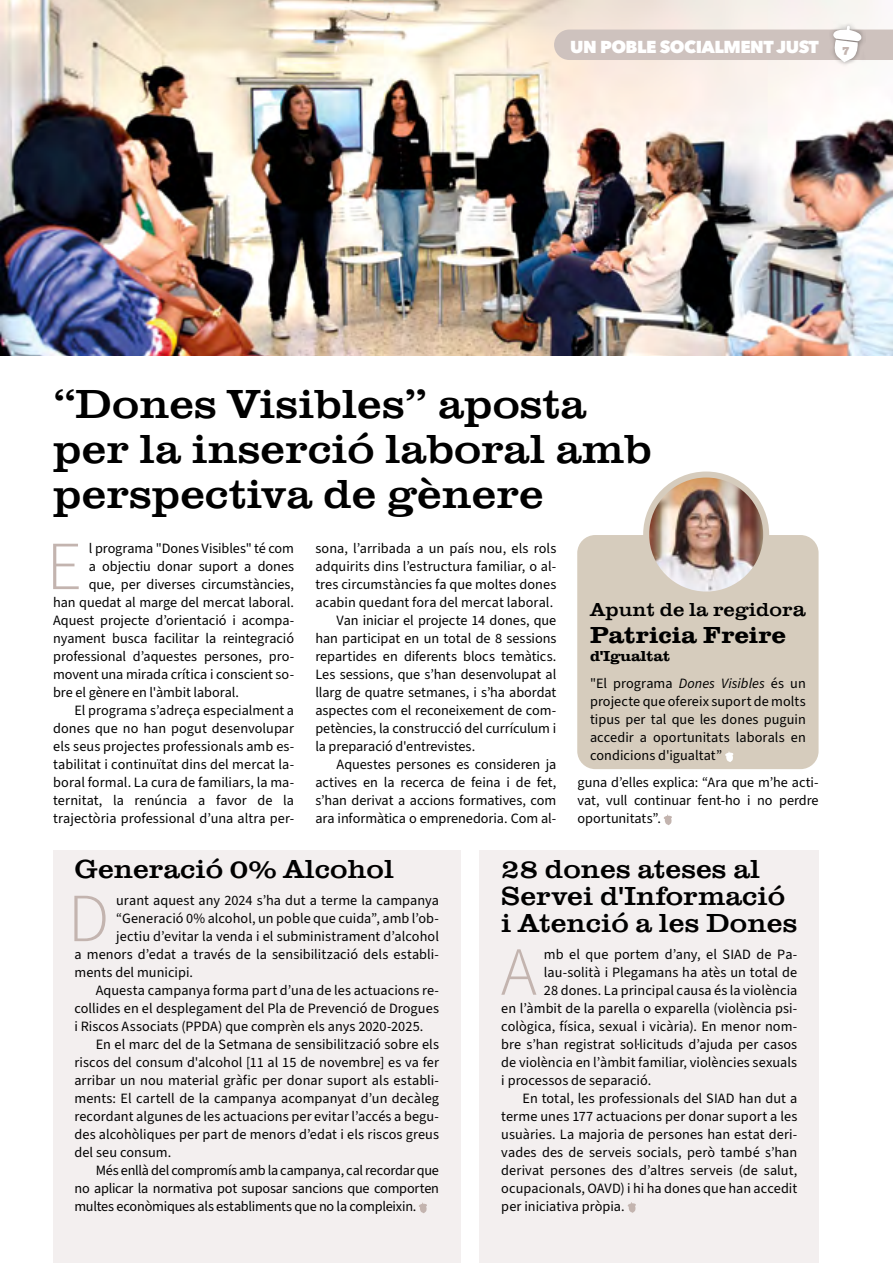
<style>
.page{position:relative;width:893px;height:1263px;background:#fff}
.page>*{position:absolute;margin:0;border:0;box-sizing:border-box;transform-origin:0 0}
.t1{font:300 68.85px "Source Sans 3";color:#c3b4af}
.t2{font:42px/45px "Clarendon URW Ext Wid";color:#000}
.t3{font:27px/27px "Clarendon URW Ext Wid";color:#000}
.t4{font:700 24px "Clarendon URW Ext Wid";color:#000}
.t5{font:19.5px "Clarendon URW Ext Wid";color:#000}
.t6{font:800 17.25px "Avenir Next";letter-spacing:-.03em;color:#fff}
.t7{font:700 15px "Clarendon URW Ext Wid";letter-spacing:-.02em;color:#000}
.t8{font:14.25px/18px "Source Sans 3";letter-spacing:.005em;color:#000;text-align:justify}
.t9{font:14.25px "Source Sans 3";letter-spacing:-.015em;color:#000}
.t10{font:800 12px "Adelle";color:#c3b4af}
.s1{font-size:21px}
.s2{font-style:italic}
</style>
<div class="page">
<img style="left:0;top:0;width:893px;height:355px">
<svg style="left:664px;top:814px;width:8px;height:11px"></svg>
<div style="left:577px;top:535px;width:242px;height:234px;background:#d6ccbd;border-radius:18px"></div>
<svg style="left:725px;top:751px;width:8px;height:11px"></svg>
<img style="left:646px;top:474px;width:120px;height:120px;border-radius:60px">
<div style="left:643px;top:471px;width:126px;height:126px;border:6px solid #d6ccbd;border-radius:50%"></div>
<div style="left:479px;top:851px;width:340px;height:412px;background:#f3efef"></div>
<div style="left:53px;top:851px;width:407px;height:412px;background:#f3efef"></div>
<svg style="left:419px;top:1202px;width:8px;height:11px"></svg>
<svg style="left:627px;top:1202px;width:9px;height:11px"></svg>
<div style="left:829px;top:22px;width:36px;height:45px;background:#000;opacity:.35"></div>
<svg style="left:554px;top:26px;width:339px;height:36px;background:#d6cbc7"></svg>
<p class="t6" style="left:570px;top:37px;width:250px">UN POBLE SOCIALMENT JUST</p>
<p class="t10" style="left:842px;top:42px;width:8px">7</p>
<h2 class="t2" style="left:53px;top:382px;width:600px">“Dones Visibles” aposta per la inserció laboral amb perspectiva de gènere</h2>
<h1 class="t1" style="left:46px;top:520px;width:37px">E</h1>
<p class="t8" style="left:89px;top:540px;width:207px">l programa "Dones Visibles" té com</p>
<p class="t8" style="left:89px;top:558px;width:207px">a objectiu donar suport a dones</p>
<p class="t8" style="left:89px;top:576px;width:207px">que, per diverses circumstàncies,</p>
<p class="t8" style="left:53px;top:594px;width:242px">han quedat al marge del mercat laboral.</p>
<p class="t8" style="left:53px;top:612px;width:242px">Aquest projecte d’orientació i acompa-</p>
<p class="t8" style="left:53px;top:630px;width:242px">nyament busca facilitar la reintegració</p>
<p class="t8" style="left:53px;top:648px;width:242px">professional d’aquestes persones, pro-</p>
<p class="t8" style="left:53px;top:666px;width:242px">movent una mirada crítica i conscient so-</p>
<p class="t8" style="left:53px;top:684px;width:187px">bre el gènere en l'àmbit laboral.</p>
<p class="t8" style="left:74px;top:702px;width:221px">El programa s’adreça especialment a</p>
<p class="t8" style="left:53px;top:720px;width:242px">dones que no han pogut desenvolupar</p>
<p class="t8" style="left:53px;top:738px;width:242px">els seus projectes professionals amb es-</p>
<p class="t8" style="left:53px;top:756px;width:242px">tabilitat i continuïtat dins del mercat la-</p>
<p class="t8" style="left:53px;top:774px;width:242px">boral formal. La cura de familiars, la ma-</p>
<p class="t8" style="left:53px;top:792px;width:242px">ternitat, la renúncia a favor de la</p>
<p class="t8" style="left:53px;top:810px;width:242px">trajectòria professional d’una altra per-</p>
<p class="t8" style="left:315px;top:540px;width:242px">sona, l’arribada a un país nou, els rols</p>
<p class="t8" style="left:315px;top:558px;width:242px">adquirits dins l’estructura familiar, o al-</p>
<p class="t8" style="left:315px;top:576px;width:242px">tres circumstàncies fa que moltes dones</p>
<p class="t8" style="left:315px;top:594px;width:239px">acabin quedant fora del mercat laboral.</p>
<p class="t8" style="left:337px;top:612px;width:221px">Van iniciar el projecte 14 dones, que</p>
<p class="t8" style="left:315px;top:630px;width:242px">han participat en un total de 8 sessions</p>
<p class="t8" style="left:315px;top:648px;width:242px">repartides en diferents blocs temàtics.</p>
<p class="t8" style="left:315px;top:666px;width:242px">Les sessions, que s’han desenvolupat al</p>
<p class="t8" style="left:315px;top:684px;width:242px">llarg de quatre setmanes, i s’ha abordat</p>
<p class="t8" style="left:315px;top:702px;width:242px">aspectes com el reconeixement de com-</p>
<p class="t8" style="left:315px;top:720px;width:242px">petències, la construcció del currículum i</p>
<p class="t8" style="left:315px;top:738px;width:161px">la preparació d'entrevistes.</p>
<p class="t8" style="left:337px;top:756px;width:221px">Aquestes persones es consideren ja</p>
<p class="t8" style="left:315px;top:774px;width:242px">actives en la recerca de feina i de fet,</p>
<p class="t8" style="left:315px;top:792px;width:242px">s’han derivat a accions formatives, com</p>
<p class="t8" style="left:315px;top:810px;width:242px">ara informàtica o emprenedoria. Com al-</p>
<h3 class="t5" style="left:590px;top:598px;width:217px">Apunt de la regidor<span class="s1">a</span></h3>
<h3 class="t4" style="left:590px;top:621px;width:197px">Patricia Freire</h3>
<p class="t7" style="left:590px;top:647px;width:82px">d'Igualtat</p>
<p class="t8" style="left:590px;top:675px;width:217px">"El programa <span class="s2">Dones Visibles</span> és un projecte que ofereix suport de molts tipus per tal que les dones puguin accedir a oportunitats laborals en condicions d'igualtat”</p>
<p class="t8" style="left:578px;top:774px;width:242px">guna d’elles explica: “Ara que m’he acti&shy;vat, vull continuar fent-ho i no perdre oportunitats”.</p>
<h3 class="t3" style="left:74px;top:856px;width:321px">Generació 0% Alcohol</h3>
<h1 class="t1" style="left:68px;top:872px;width:43px">D</h1>
<p class="t8" style="left:116px;top:892px;width:324px">urant aquest any 2024 s’ha dut a terme la campanya</p>
<p class="t8" style="left:116px;top:910px;width:324px">“Generació 0% alcohol, un poble que cuida”, amb l’ob-</p>
<p class="t8" style="left:116px;top:928px;width:324px">jectiu d’evitar la venda i el subministrament d’alcohol</p>
<p class="t8" style="left:74px;top:946px;width:366px">a menors d’edat a través de la sensibilització dels establi-</p>
<p class="t8" style="left:74px;top:964px;width:120px">ments del municipi.</p>
<p class="t8" style="left:96px;top:982px;width:345px">Aquesta campanya forma part d’una de les actuacions re-</p>
<p class="t8" style="left:74px;top:1000px;width:366px">collides en el desplegament del Pla de Prevenció de Drogues</p>
<p class="t8" style="left:74px;top:1018px;width:351px">i Riscos Associats (PPDA) que comprèn els anys 2020-2025.</p>
<p class="t8" style="left:96px;top:1036px;width:345px">En el marc del de la Setmana de sensibilització sobre els</p>
<p class="t8" style="left:74px;top:1054px;width:366px">riscos del consum d'alcohol [11 al 15 de novembre] es va fer</p>
<p class="t8" style="left:74px;top:1072px;width:366px">arribar un nou material gràfic per donar suport als establi-</p>
<p class="t8" style="left:74px;top:1090px;width:366px">ments: El cartell de la campanya acompanyat d’un decàleg</p>
<p class="t8" style="left:74px;top:1108px;width:366px">recordant algunes de les actuacions per evitar l’accés a begu-</p>
<p class="t8" style="left:74px;top:1126px;width:366px">des alcohòliques per part de menors d’edat i els riscos greus</p>
<p class="t8" style="left:74px;top:1144px;width:98px">del seu consum.</p>
<p class="t9" style="left:96px;top:1161px;width:345px">Més enllà del compromís amb la campanya, cal recordar que</p>
<p class="t9" style="left:74px;top:1179px;width:366px">no aplicar la normativa pot suposar sancions que comporten</p>
<p class="t9" style="left:74px;top:1197px;width:344px">multes econòmiques als establiments que no la compleixin.</p>
<h3 class="t3" style="left:501px;top:855px;width:297px">28 dones ateses al<br>Servei d'Informació i Atenció a les Dones</h3>
<h1 class="t1" style="left:501px;top:926px;width:38px">A</h1>
<p class="t8" style="left:544px;top:945px;width:255px">mb el que portem d’any, el SIAD de Pa-</p>
<p class="t8" style="left:544px;top:963px;width:255px">lau-solità i Plegamans ha atès un total de</p>
<p class="t8" style="left:544px;top:981px;width:255px">28 dones. La principal causa és la violència</p>
<p class="t8" style="left:501px;top:999px;width:297px">en l’àmbit de la parella o exparella (violència psi-</p>
<p class="t8" style="left:501px;top:1017px;width:297px">cològica, física, sexual i vicària). En menor nom-</p>
<p class="t8" style="left:501px;top:1035px;width:297px">bre s’han registrat sol·licituds d’ajuda per casos</p>
<p class="t8" style="left:501px;top:1053px;width:297px">de violència en l’àmbit familiar, violències sexuals</p>
<p class="t8" style="left:501px;top:1071px;width:152px">i processos de separació.</p>
<p class="t8" style="left:523px;top:1089px;width:276px">En total, les professionals del SIAD han dut a</p>
<p class="t8" style="left:501px;top:1107px;width:297px">terme unes 177 actuacions per donar suport a les</p>
<p class="t8" style="left:501px;top:1125px;width:297px">usuàries. La majoria de persones han estat deri-</p>
<p class="t8" style="left:501px;top:1143px;width:297px">vades des de serveis socials, però també s’han</p>
<p class="t8" style="left:501px;top:1161px;width:297px">derivat persones des d’altres serveis (de salut,</p>
<p class="t8" style="left:501px;top:1179px;width:297px">ocupacionals, OAVD) i hi ha dones que han accedit</p>
<p class="t8" style="left:501px;top:1197px;width:125px">per iniciativa pròpia.</p>
</div>
